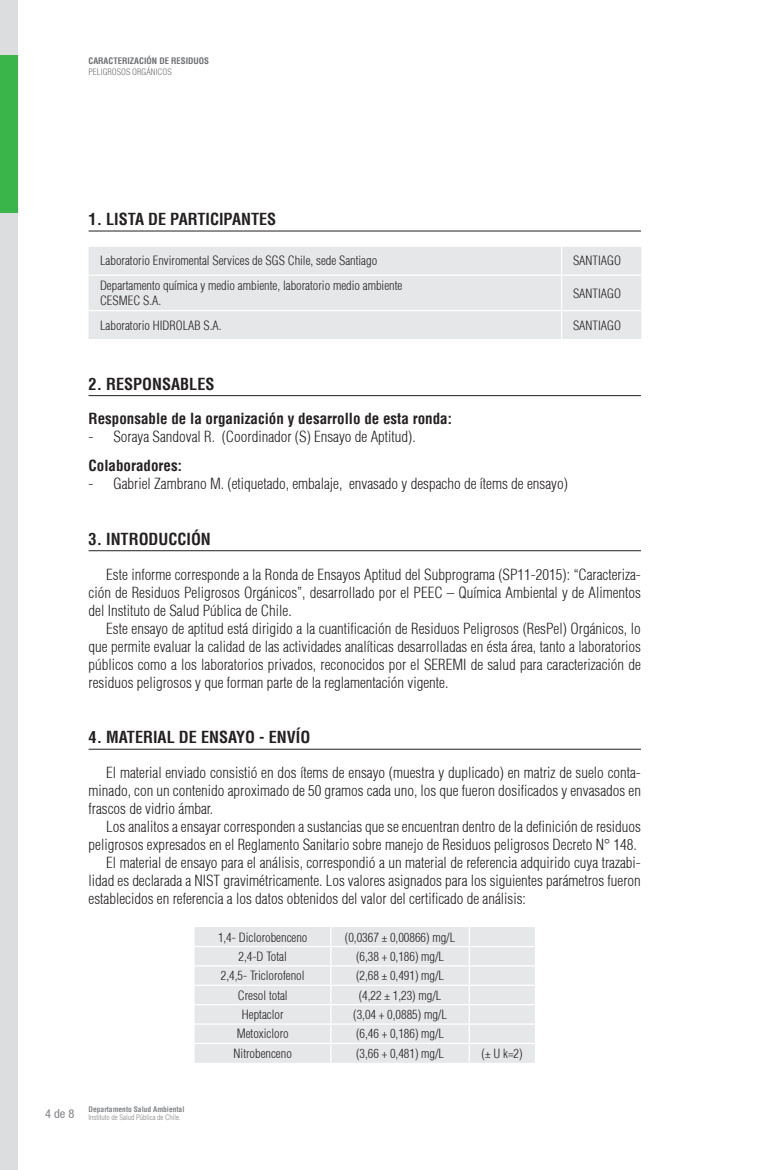
<style>
.page{position:relative;width:765px;height:1170px;background:#fff}
.page>*{position:absolute;margin:0;border:0;box-sizing:border-box;transform-origin:0 0}
.titulo_01__subrayado{font:700 condensed 16.25px "Helvetica";color:#231f20}
.texto_normal{font:300 condensed 15px/18px "Helvetica";color:#231f20;text-align:justify}
.Texto_numerado{font:300 condensed 15px "Helvetica";color:#231f20}
.Texto_numerado-2{font:700 condensed 15px "Helvetica";color:#231f20}
.Texto_normal_tablas{font:300 condensed 12.5px "Helvetica";color:#231f20}
.t1{font:condensed 12.5px "Helvetica 57";color:#808285}
.t2{font:700 condensed 8.75px "Helvetica";color:#6c6d70}
.t3{font:300 condensed 8.75px "Helvetica";color:#6c6d70}
.t4{font:300 condensed 7.5px "Helvetica";color:#808285}
.t5{font:700 condensed 7.5px "Helvetica";color:#808285}
</style>
<div class="page">
<div style="left:0;top:0;width:18px;height:1169px;background:#dcdddf"></div>
<div style="left:0;top:55px;width:18px;height:158px;background:#39b54a"></div>
<hr style="left:89px;top:231px;width:552px;height:1px;background:#231f20">
<div style="left:89px;top:247px;width:552px;height:92px;background:#e6e7e9"></div>
<svg style="left:561px;top:247px;width:1px;height:27px"></svg>
<hr style="left:89px;top:274px;width:473px;height:2px;background:#fff">
<hr style="left:562px;top:274px;width:79px;height:2px;background:#fff">
<hr style="left:561px;top:276px;width:1px;height:34px;background:#fff">
<hr style="left:89px;top:310px;width:473px;height:1px;background:#fff">
<hr style="left:562px;top:310px;width:79px;height:1px;background:#fff">
<svg style="left:561px;top:311px;width:1px;height:28px"></svg>
<hr style="left:89px;top:395px;width:552px;height:1px;background:#231f20">
<hr style="left:89px;top:550px;width:552px;height:1px;background:#231f20">
<hr style="left:89px;top:749px;width:552px;height:1px;background:#231f20">
<div style="left:195px;top:927px;width:340px;height:135px;background:#e6e7e9"></div>
<hr style="left:195px;top:945px;width:136px;height:2px;background:#fff">
<hr style="left:331px;top:945px;width:138px;height:2px;background:#fff">
<hr style="left:469px;top:945px;width:66px;height:2px;background:#fff">
<hr style="left:195px;top:965px;width:136px;height:1px;background:#fff">
<hr style="left:331px;top:965px;width:138px;height:1px;background:#fff">
<hr style="left:469px;top:965px;width:66px;height:1px;background:#fff">
<hr style="left:195px;top:984px;width:136px;height:1px;background:#fff">
<hr style="left:331px;top:984px;width:138px;height:1px;background:#fff">
<hr style="left:469px;top:984px;width:66px;height:1px;background:#fff">
<hr style="left:195px;top:1003px;width:136px;height:2px;background:#fff">
<hr style="left:331px;top:1003px;width:138px;height:2px;background:#fff">
<hr style="left:469px;top:1003px;width:66px;height:2px;background:#fff">
<hr style="left:195px;top:1023px;width:136px;height:1px;background:#fff">
<hr style="left:331px;top:1023px;width:138px;height:1px;background:#fff">
<hr style="left:469px;top:1023px;width:66px;height:1px;background:#fff">
<hr style="left:195px;top:1042px;width:136px;height:1px;background:#fff">
<hr style="left:331px;top:1042px;width:138px;height:1px;background:#fff">
<svg style="left:330px;top:927px;width:2px;height:135px"></svg>
<hr style="left:469px;top:1042px;width:66px;height:1px;background:#fff">
<svg style="left:469px;top:927px;width:1px;height:135px"></svg>
<p class="t2" style="left:89px;top:55px;width:122px">CARACTERIZACIÓN DE RESIDUOS</p>
<p class="t3" style="left:89px;top:66px;width:85px">PELIGROSOS ORGÁNICOS</p>
<p class="titulo_01__subrayado" style="left:89px;top:209px;width:189px">1. LISTA DE PARTICIPANTES</p>
<p class="Texto_normal_tablas" style="left:100px;top:253px;width:279px">Laboratorio Enviromental Services de SGS Chile, sede Santiago</p>
<p class="Texto_normal_tablas" style="left:573px;top:253px;width:49px">SANTIAGO</p>
<p class="Texto_normal_tablas" style="left:100px;top:278px;width:304px">Departamento química y medio ambiente, laboratorio medio ambiente</p>
<p class="Texto_normal_tablas" style="left:100px;top:293px;width:63px">CESMEC S.A.</p>
<p class="Texto_normal_tablas" style="left:573px;top:285px;width:49px">SANTIAGO</p>
<p class="Texto_normal_tablas" style="left:100px;top:317px;width:123px">Laboratorio HIDROLAB S.A.</p>
<p class="Texto_normal_tablas" style="left:573px;top:317px;width:49px">SANTIAGO</p>
<p class="titulo_01__subrayado" style="left:89px;top:373px;width:127px">2. RESPONSABLES</p>
<p class="Texto_numerado-2" style="left:89px;top:409px;width:365px">Responsable de la organización y desarrollo de esta ronda:</p>
<p class="Texto_numerado" style="left:89px;top:427px;width:329px">- Soraya Sandoval R. (Coordinador (S) Ensayo de Aptitud).</p>
<p class="Texto_numerado-2" style="left:89px;top:456px;width:95px">Colaboradores:</p>
<p class="Texto_numerado" style="left:89px;top:474px;width:481px">- Gabriel Zambrano M. (etiquetado, embalaje, envasado y despacho de ítems de ensayo)</p>
<p class="titulo_01__subrayado" style="left:89px;top:528px;width:124px">3. INTRODUCCIÓN</p>
<p class="texto_normal" style="left:89px;top:565px;width:554px;text-indent:18px">Este informe corresponde a la Ronda de Ensayos Aptitud del Subprograma (SP11-2015): “Caracteriza&shy;ción de Residuos Peligrosos Orgánicos”, desarrollado por el PEEC – Química Ambiental y de Alimentos del Instituto de Salud Pública de Chile.</p>
<p class="texto_normal" style="left:89px;top:619px;width:554px;text-indent:18px">Este ensayo de aptitud está dirigido a la cuantificación de Residuos Peligrosos (ResPel) Orgánicos, lo que permite evaluar la calidad de las actividades analíticas desarrolladas en ésta área, tanto a laboratorios públicos como a los laboratorios privados, reconocidos por el SEREMI de salud para caracterización de residuos peligrosos y que forman parte de la reglamentación vigente.</p>
<p class="titulo_01__subrayado" style="left:89px;top:727px;width:223px">4. MATERIAL DE ENSAYO - ENVÍO</p>
<p class="texto_normal" style="left:89px;top:763px;width:554px;text-indent:18px">El material enviado consistió en dos ítems de ensayo (muestra y duplicado) en matriz de suelo conta&shy;minado, con un contenido aproximado de 50 gramos cada uno, los que fueron dosificados y envasados en frascos de vidrio ámbar.</p>
<p class="texto_normal" style="left:89px;top:817px;width:554px;text-align:right">Los analitos a ensayar corresponden a sustancias que se encuentran dentro de la definición de residuos peligrosos expresados en el Reglamento Sanitario sobre manejo de Residuos peligrosos Decreto N° 148.</p>
<p class="texto_normal" style="left:89px;top:853px;width:554px;text-indent:18px">El material de ensayo para el análisis, correspondió a un material de referencia adquirido cuya trazabi&shy;lidad es declarada a NIST gravimétricamente. Los valores asignados para los siguientes parámetros fueron establecidos en referencia a los datos obtenidos del valor del certificado de análisis:</p>
<p class="Texto_normal_tablas" style="left:218px;top:929px;width:91px">1,4- Diclorobenceno</p>
<p class="Texto_normal_tablas" style="left:345px;top:929px;width:112px">(0,0367 ± 0,00866) mg/L</p>
<p class="Texto_normal_tablas" style="left:239px;top:948px;width:50px">2,4-D Total</p>
<p class="Texto_normal_tablas" style="left:356px;top:948px;width:90px">(6,38 + 0,186) mg/L</p>
<p class="Texto_normal_tablas" style="left:221px;top:967px;width:85px">2,4,5- Triclorofenol</p>
<p class="Texto_normal_tablas" style="left:356px;top:967px;width:90px">(2,68 ± 0,491) mg/L</p>
<p class="Texto_normal_tablas" style="left:238px;top:987px;width:51px">Cresol total</p>
<p class="Texto_normal_tablas" style="left:359px;top:987px;width:84px">(4,22 ± 1,23) mg/L</p>
<p class="Texto_normal_tablas" style="left:242px;top:1006px;width:43px">Heptaclor</p>
<p class="Texto_normal_tablas" style="left:353px;top:1006px;width:95px">(3,04 + 0,0885) mg/L</p>
<p class="Texto_normal_tablas" style="left:237px;top:1025px;width:54px">Metoxicloro</p>
<p class="Texto_normal_tablas" style="left:356px;top:1025px;width:90px">(6,46 + 0,186) mg/L</p>
<p class="Texto_normal_tablas" style="left:234px;top:1045px;width:60px">Nitrobenceno</p>
<p class="Texto_normal_tablas" style="left:356px;top:1045px;width:90px">(3,66 + 0,481) mg/L</p>
<p class="Texto_normal_tablas" style="left:482px;top:1045px;width:42px">(± U k=2)</p>
<p class="t1" style="left:45px;top:1105px;width:31px">4 de 8</p>
<p class="t5" style="left:89px;top:1104px;width:97px">Departamento Salud Ambiental</p>
<p class="t4" style="left:89px;top:1112px;width:94px">Instituto de Salud Pública de Chile.</p>
</div>
